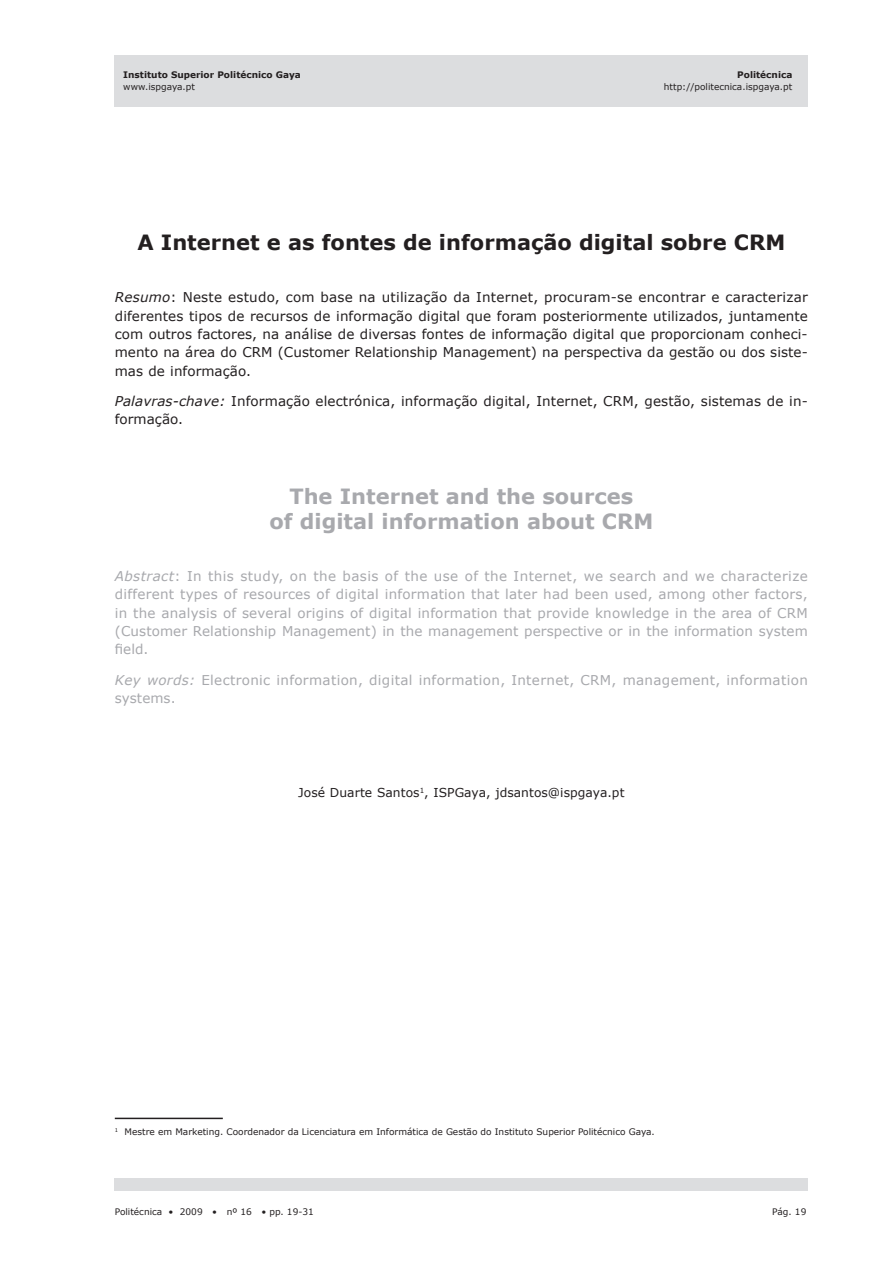
<style>
.page{position:relative;width:893px;height:1263px;background:#fff}
.page>*{position:absolute;margin:0;border:0;box-sizing:border-box;transform-origin:0 0}
.t1{font:700 21px/25.2px "Verdana";color:#a8a9ad;text-align:center}
.t2{font:700 21px "Verdana";color:#231f20}
.t3{font:13.5px/18.3px "Verdana";letter-spacing:.01em;color:#231f20;text-align:justify}
.t4{font:13.5px/18.3px "Verdana";letter-spacing:.025em;color:#a8a9ad;text-align:justify}
.t5{font:12.3px "Verdana";letter-spacing:.005em;color:#231f20}
.t6{font:9px "Verdana";color:#231f20}
.t7{font:700 9px "Verdana";color:#231f20}
.s1{font-style:italic}
</style>
<div class="page">
<div style="left:115px;top:1178px;width:693px;height:13px;background:#dcdddf"></div>
<div style="left:115px;top:55px;width:693px;height:51px;background:#dcdddf"></div>
<hr style="left:115px;top:1118px;width:108px;height:1px;background:#231f20">
<p class="t7" style="left:123px;top:69px;width:179px">Instituto Superior Politécnico Gaya</p>
<p class="t7" style="left:737px;top:69px;width:57px">Politécnica</p>
<p class="t6" style="left:123px;top:81px;width:73px">www.ispgaya.pt</p>
<p class="t6" style="left:664px;top:81px;width:130px">http://politecnica.ispgaya.pt</p>
<h1 class="t2" style="left:137px;top:229px;width:649px">A Internet e as fontes de informação digital sobre CRM</h1>
<p class="t3" style="left:115px;top:288px;width:695px"><span class="s1">Resumo</span>: Neste estudo, com base na utilização da Internet, procuram-se encontrar e caracterizar diferentes tipos de recursos de informação digital que foram posteriormente utilizados, juntamente com outros factores, na análise de diversas fontes de informação digital que proporcionam conheci&shy;mento na área do CRM (Customer Relationship Management) na perspectiva da gestão ou dos siste&shy;mas de informação.</p>
<p class="t3" style="left:115px;top:391px;width:695px"><span class="s1">Palavras-chave:</span> Informação electrónica, informação digital, Internet, CRM, gestão, sistemas de in&shy;formação.</p>
<h1 class="t1" style="left:269px;top:483px;width:385px">The Internet and the sources<br>of digital information about CRM</h1>
<p class="t4" style="left:115px;top:567px;width:695px"><span class="s1">Abstract</span>: In this study, on the basis of the use of the Internet, we search and we characterize different types of resources of digital information that later had been used, among other factors, in the analysis of several origins of digital information that provide knowledge in the area of CRM (Customer Relationship Management) in the management perspective or in the information system field.</p>
<p class="t4" style="left:115px;top:670px;width:695px"><span class="s1">Key words:</span> Electronic information, digital information, Internet, CRM, management, information systems.</p>
<p class="t5" style="left:298px;top:784px;width:328px">José Duarte Santos<sup>1</sup>, ISPGaya, jdsantos@ispgaya.pt</p>
<p class="t6" style="left:115px;top:1126px;width:541px"><sup>1</sup> Mestre em Marketing. Coordenador da Licenciatura em Informática de Gestão do Instituto Superior Politécnico Gaya.</p>
<p class="t6" style="left:115px;top:1205px;width:201px">Politécnica • 2009 • nº 16 • pp. 19-31</p>
<p class="t6" style="left:772px;top:1205px;width:36px">Pág. 19</p>
</div>
